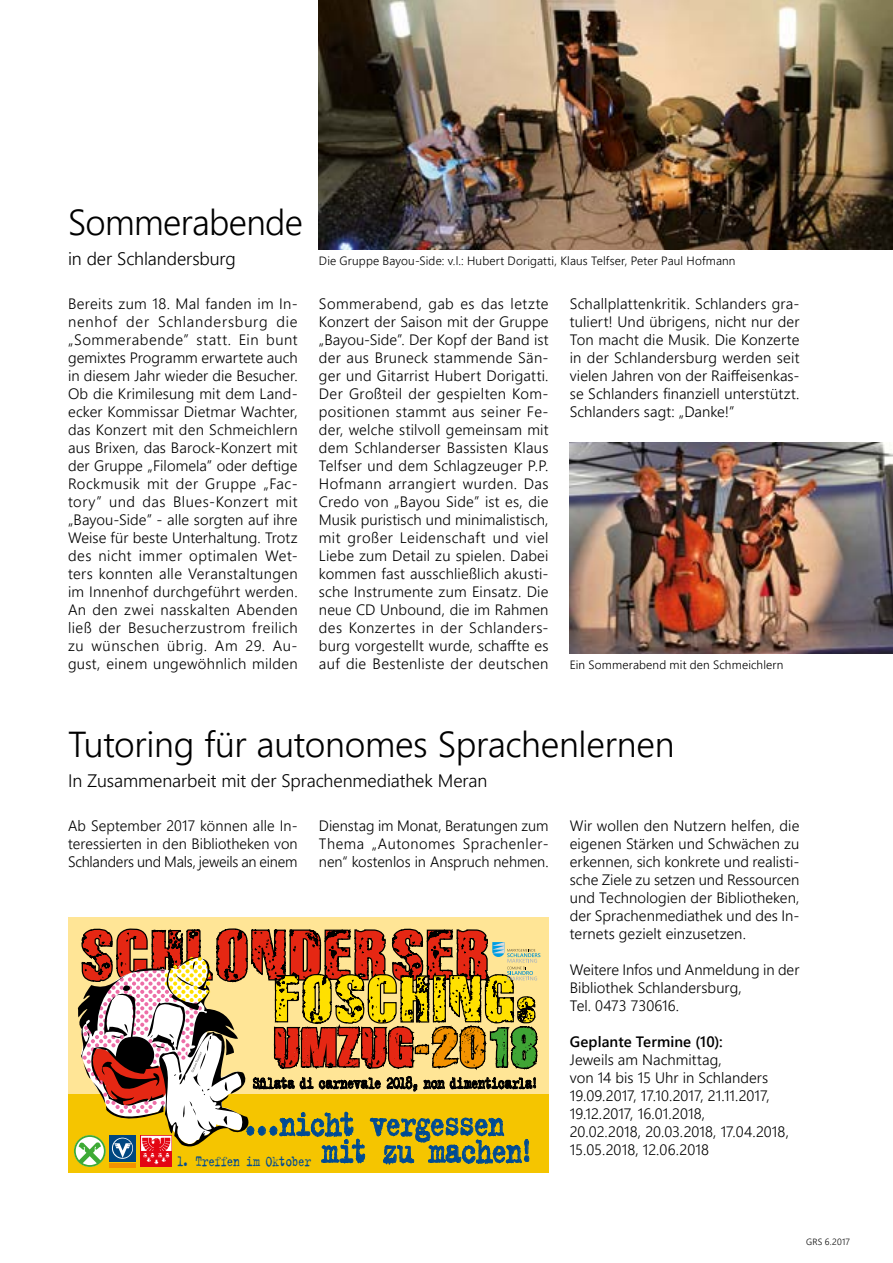
<style>
.page{position:relative;width:893px;height:1263px;background:#fff}
.page>*{position:absolute;margin:0;border:0;box-sizing:border-box;transform-origin:0 0}
.t1{font:53.7px "Disintegration";letter-spacing:.03em;color:#e52713}
.t2{font:39px "Trixie";letter-spacing:-.075em;color:#004b93;scale:.8 1}
.t3{font:39px "Trixie";letter-spacing:-.05em;color:#004b93;scale:.8 1}
.t4{font:36px "Webly Sleek UI Semilight";letter-spacing:-.01em;color:#000}
.t5{font:18px "Webly Sleek UI Semilight";letter-spacing:-.005em;color:#000}
.t6{font:18px "Trixie";letter-spacing:-.06em;color:#000;scale:.78 1}
.t7{font:16.5px "Trixie";letter-spacing:-.065em;color:#004b93;scale:.8 1}
.t8{font:15px/18px "Webly Sleek UI Semilight";letter-spacing:.01em;color:#000;text-align:justify}
.t9{font:15px "Webly Sleek UI Semibold";letter-spacing:.005em;color:#000}
.t10{font:12px "Webly Sleek UI Semilight";letter-spacing:.015em;color:#000}
.t11{font:9px "Webly Sleek UI Semilight";letter-spacing:.025em;color:#000}
.s1{color:#f39200}
.s2{color:#3fa535}
</style>
<div class="page">
<img style="left:319px;top:0;width:574px;height:250px">
<img style="left:570px;top:442px;width:323px;height:212px">
<svg style="left:68px;top:917px;width:6px;height:177px"></svg>
<svg style="left:74px;top:917px;width:475px;height:256px;background:#c39d4d"></svg>
<h3 class="t4" style="left:68px;top:195px;width:236px">Sommerabende</h3>
<p class="t5" style="left:68px;top:245px;width:169px">in der Schlandersburg</p>
<p class="t8" style="left:68px;top:294px;width:231px;text-align:left">Bereits zum 18. Mal fanden im In&shy;nenhof der Schlandersburg die „Sommerabende” statt. Ein bunt gemixtes Programm erwartete auch in diesem Jahr wieder die Besucher.<br>Ob die Krimilesung mit dem Land&shy;ecker Kommissar Dietmar Wachter, das Konzert mit den Schmeichlern aus Brixen, das Barock-Konzert mit der Gruppe „Filomela” oder deftige Rockmusik mit der Gruppe „Fac&shy;tory” und das Blues-Konzert mit „Bayou-Side” - alle sorgten auf ihre Weise für beste Unterhaltung. Trotz des nicht immer optimalen Wet&shy;ters konnten alle Veranstaltungen im Innenhof durchgeführt werden.<br>An den zwei nasskalten Abenden ließ der Besucherzustrom freilich zu wünschen übrig. Am 29. Au&shy;gust, einem ungewöhnlich milden</p>
<p class="t10" style="left:319px;top:251px;width:418px">Die Gruppe Bayou-Side: v.l.: Hubert Dorigatti, Klaus Telfser, Peter Paul Hofmann</p>
<p class="t8" style="left:319px;top:294px;width:231px">Sommerabend, gab es das letzte Konzert der Saison mit der Gruppe „Bayou-Side”. Der Kopf der Band ist der aus Bruneck stammende Sän&shy;ger und Gitarrist Hubert Dorigatti.<br>Der Großteil der gespielten Kom&shy;positionen stammt aus seiner Fe&shy;der, welche stilvoll gemeinsam mit dem Schlanderser Bassisten Klaus Telfser und dem Schlagzeuger P.P.<br>Hofmann arrangiert wurden. Das Credo von „Bayou Side” ist es, die Musik puristisch und minimalistisch, mit großer Leidenschaft und viel Liebe zum Detail zu spielen. Dabei kommen fast ausschließlich akusti&shy;sche Instrumente zum Einsatz. Die neue CD Unbound, die im Rahmen des Konzertes in der Schlanders&shy;burg vorgestellt wurde, schaffte es auf die Bestenliste der deutschen</p>
<p class="t8" style="left:570px;top:294px;width:231px">Schallplattenkritik. Schlanders gra&shy;tuliert! Und übrigens, nicht nur der Ton macht die Musik. Die Konzerte in der Schlandersburg werden seit vielen Jahren von der Raiffeisenkas&shy;se Schlanders finanziell unterstützt.<br>Schlanders sagt: „Danke!”</p>
<p class="t10" style="left:570px;top:656px;width:215px">Ein Sommerabend mit den Schmeichlern</p>
<h3 class="t4" style="left:68px;top:717px;width:608px">Tutoring für autonomes Sprachenlernen</h3>
<p class="t5" style="left:68px;top:767px;width:421px">In Zusammenarbeit mit der Sprachenmediathek Meran</p>
<p class="t8" style="left:68px;top:816px;width:231px">Ab September 2017 können alle In&shy;teressierten in den Bibliotheken von Schlanders und Mals, jeweils an einem</p>
<p class="t8" style="left:319px;top:816px;width:231px">Dienstag im Monat, Beratungen zum Thema „Autonomes Sprachenler&shy;nen“ kostenlos in Anspruch nehmen.</p>
<h1 class="t1" style="left:274px;top:1012px;width:266px">UMZUG<span class="s1">-20</span><span class="s2">18</span></h1>
<p class="t6" style="left:252px;top:1071px;width:369px">Sfilata di carnevale 2018, non dimenticarla!</p>
<h2 class="t2" style="left:242px;top:1098px;width:329px">...nicht vergessen</h2>
<p class="t7" style="left:176px;top:1150px;width:170px">1. Treffen im Oktober</p>
<h2 class="t3" style="left:321px;top:1125px;width:270px">mit zu machen!</h2>
<p class="t8" style="left:570px;top:816px;width:231px">Wir wollen den Nutzern helfen, die eigenen Stärken und Schwächen zu erkennen, sich konkrete und realisti&shy;sche Ziele zu setzen und Ressourcen und Technologien der Bibliotheken, der Sprachenmediathek und des In&shy;ternets gezielt einzusetzen.</p>
<p class="t8" style="left:570px;top:960px;width:231px;text-align:left">Weitere Infos und Anmeldung in der<br>Bibliothek Schlandersburg,<br>Tel. 0473 730616.</p>
<p class="t9" style="left:570px;top:1030px;width:155px">Geplante Termine (10):</p>
<p class="t8" style="left:570px;top:1050px;width:221px;text-align:left">Jeweils am Nachmittag,<br>von 14 bis 15 Uhr in Schlanders<br>19.09.2017, 17.10.2017, 21.11.2017,<br>19.12.2017, 16.01.2018,<br>20.02.2018, 20.03.2018, 17.04.2018,<br>15.05.2018, 12.06.2018</p>
<p class="t11" style="left:806px;top:1235px;width:46px">GRS 6.2017</p>
</div>
